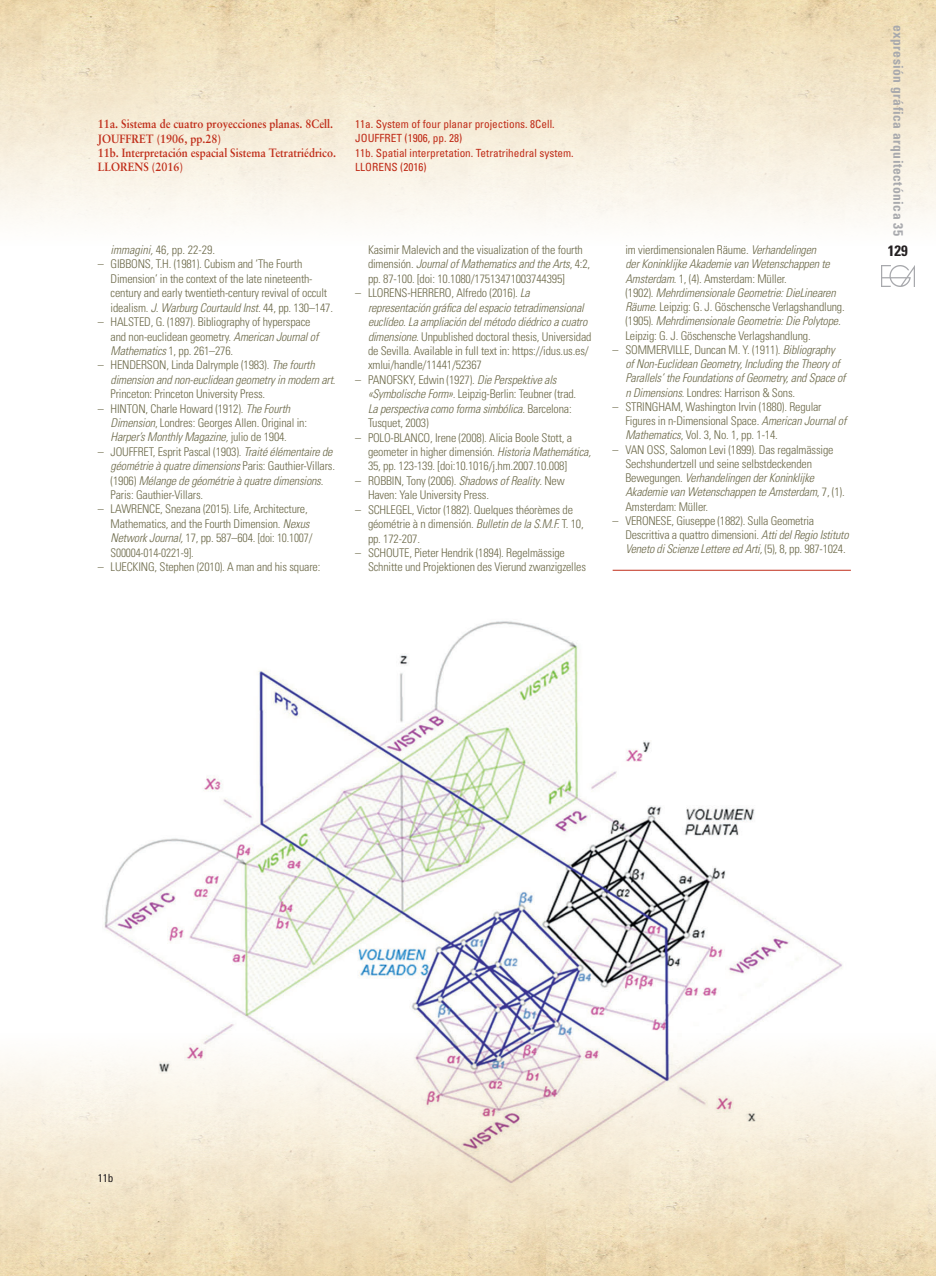
<style>
.page{position:relative;width:936px;height:1276px;background:#fff}
.page>*{position:absolute;margin:0;border:0;box-sizing:border-box;transform-origin:0 0}
.t1{font:700 condensed 15px "Univers";color:#231f20}
.t2{font:700 condensed 13.5px "Univers";letter-spacing:.035em;color:#a8a9ad}
.t3{font:300 condensed 12px/14.4px "Univers";letter-spacing:-.015em;color:#6d6a4a}
.t4{font:italic 300 condensed 12px/14.2px "Univers";letter-spacing:-.015em;color:#6d6a4a}
.t5{font:700 12px/14.2px "Sabon";color:#c02d19;scale:.9 1}
.t6{font:condensed 11.25px/14.2px "Univers";color:#c02d19}
.PIES_DE_FOTO_INGLES{font:condensed 11.25px "Univers";color:#231f20}
.s1{font-style:italic}
.s2{font-style:normal}
</style>
<div class="page">
<img style="left:0;top:0;width:935px;height:223px">
<img style="left:0;top:1058px;width:935px;height:218px">
<img style="left:85px;top:621px;width:765px;height:582px">
<hr style="left:612px;top:570px;width:238px;height:1px;background:#c02d19">
<img style="left:881px;top:265px;width:33px;height:21px">
<p class="t5" style="left:98px;top:117px;width:263px">11a. Sistema de cuatro proyecciones planas. 8Cell.<br>JOUFFRET (1906, pp.28)</p>
<p class="t5" style="left:98px;top:145px;width:266px">11b. Interpretación espacial Sistema Tetratriédrico.<br>LLORENS (2016)</p>
<p class="t6" style="left:355px;top:117px;width:201px">11a. System of four planar projections. 8Cell.<br>JOUFFRET (1906, pp. 28)</p>
<p class="t6" style="left:355px;top:145px;width:220px">11b. Spatial interpretation. Tetratrihedral system.<br>LLORENS (2016)</p>
<p class="t3" style="left:111px;top:243px;width:106px"><span class="s1">immagini,</span> 46<span class="s1">,</span> pp. 22-29.</p>
<p class="t3" style="left:111px;top:257px;width:224px;text-indent:-13px">– GIBBONS, T.H. (1981). Cubism and ‘The Fourth Dimension’ in the context of the late nineteenth&shy;century and early twentieth-century revival of occult idealism. <span class="s1">J. Warburg Courtauld Inst.</span> 44, pp. 130–147.</p>
<p class="t3" style="left:111px;top:315px;width:209px;text-indent:-13px">– HALSTED, G. (1897). Bibliography of hyperspace and non-euclidean geometry. <span class="s1">American Journal of<br>Mathematics</span> 1, pp. 261–276.</p>
<p class="t3" style="left:111px;top:358px;width:226px;text-indent:-13px">– HENDERSON, Linda Dalrymple (1983). <span class="s1">The fourth dimension and non-euclidean geometry in modern art</span>.<br>Princeton: Princeton University Press.</p>
<p class="t3" style="left:111px;top:401px;width:198px;text-indent:-13px">– HINTON, Charle Howard (1912). <span class="s1">The Fourth<br>Dimension</span>, Londres: Georges Allen. Original in:<br><span class="s1">Harper’s Monthly Magazine,</span> julio de 1904.</p>
<p class="t3" style="left:98px;top:444px;width:239px;text-align:right">– JOUFFRET, Esprit Pascal (1903). <span class="s1">Traité élémentaire de géométrie à quatre dimensions</span> Paris: Gauthier-Villars.</p>
<p class="t4" style="left:111px;top:473px;width:214px"><span class="s2">(1906)</span> Mélange de géométrie à quatre dimensions<span class="s2">.<br>Paris: Gauthier-Villars.</span></p>
<p class="t3" style="left:111px;top:502px;width:203px;text-indent:-13px">– LAWRENCE, Snezana (2015). Life, Architecture, Mathematics, and the Fourth Dimension. <span class="s1">Nexus Network Journal,</span> 17, pp. 587–604. [doi: 10.1007/ S00004-014-0221-9].</p>
<p class="t3" style="left:98px;top:559px;width:224px">– LUECKING, Stephen (2010). A man and his square:</p>
<p class="t3" style="left:368px;top:243px;width:224px">Kasimir Malevich and the visualization of the fourth dimensión. <span class="s1">Journal of Mathematics and the Arts</span>, 4:2, pp. 87-100. [doi: 10.1080/17513471003744395]</p>
<p class="t3" style="left:368px;top:286px;width:225px;text-indent:-13px">– LLORENS-HERRERO, Alfredo (2016). <span class="s1">La representación gráfica del espacio tetradimensional euclídeo. La ampliación del método diédrico a cuatro dimensione.</span> Unpublished doctoral thesis, Universidad de Sevilla. Available in full text in: https://idus.us.es/ xmlui/handle/11441/52367</p>
<p class="t3" style="left:368px;top:372px;width:210px;text-indent:-13px">– PANOFSKY, Edwin (1927). <span class="s1">Die Perspektive als «Symbolische Form».</span> Leipzig-Berlin: Teubner (trad.<br><span class="s1">La perspectiva como forma simbólica</span>. Barcelona:<br>Tusquet, 2003)</p>
<p class="t3" style="left:368px;top:430px;width:224px;text-indent:-13px">– POLO-BLANCO, Irene (2008). Alicia Boole Stott, a geometer in higher dimensión. <span class="s1">Historia Mathemática,<br></span>35, pp. 123-139. [doi:10.1016/j.hm.2007.10.008]</p>
<p class="t3" style="left:368px;top:473px;width:198px;text-indent:-13px">– ROBBIN, Tony (2006). <span class="s1">Shadows of Reality</span>. New<br>Haven: Yale University Press.</p>
<p class="t3" style="left:368px;top:502px;width:217px;text-indent:-13px">– SCHLEGEL, Victor (1882). Quelques théorèmes de géométrie à n dimensión. <span class="s1">Bulletin de la S.M.F.</span> T. 10, pp. 172-207.</p>
<p class="t3" style="left:368px;top:545px;width:219px;text-indent:-13px">– SCHOUTE, Pieter Hendrik (1894). Regelmässige<br>Schnitte und Projektionen des Vierund zwanzigzelles</p>
<p class="t4" style="left:625px;top:243px;width:206px"><span class="s2">im vierdimensionalen Räume.</span> Verhandelingen der Koninklijke Akademie van Wetenschappen te<br>Amsterdam<span class="s2">. 1, (4). Amsterdam: Müller.</span></p>
<p class="t3" style="left:625px;top:285px;width:221px">(1902). <span class="s1">Mehrdimensionale Geometrie: DieLinearen<br>Räume</span>. Leipzig: G. J. Göschensche Verlagshandlung.</p>
<p class="t3" style="left:625px;top:314px;width:217px">(1905). <span class="s1">Mehrdimensionale Geometrie: Die Polytope.<br></span>Leipzig: G. J. Göschensche Verlagshandlung.</p>
<p class="t4" style="left:625px;top:342px;width:222px;text-indent:-13px"><span class="s2">– SOMMERVILLE, Duncan M. Y. (1911).</span> Bibliography of Non-Euclidean Geometry, Including the Theory of Parallels’ the Foundations of Geometry, and Space of n Dimensions<span class="s2">. Londres: Harrison &amp; Sons.</span></p>
<p class="t3" style="left:625px;top:399px;width:222px;text-indent:-13px">– STRINGHAM, Washington Irvin (1880). Regular<br>Figures in n-Dimensional Space. <span class="s1">American Journal of<br>Mathematics</span>, Vol. 3, No. 1, pp. 1-14.</p>
<p class="t3" style="left:625px;top:442px;width:221px;text-indent:-13px">– VAN OSS, Salomon Levi (1899). Das regalmässige Sechshundertzell und seine selbstdeckenden Bewegungen. <span class="s1">Verhandelingen der Koninklijke Akademie van Wetenschappen te Amsterdam</span>, 7, (1).<br>Amsterdam: Müller.</p>
<p class="t3" style="left:625px;top:513px;width:225px;text-indent:-13px">– VERONESE, Giuseppe (1882). Sulla Geometria<br>Descrittiva a quattro dimensioni. <span class="s1">Atti del Regio Istituto<br>Veneto di Scienze Lettere ed Arti,</span> (5), 8, pp. 987-1024.</p>
<p class="t2" style="left:906px;top:25px;width:213px;rotate:90deg">expresión gráfica arquitectónica 35</p>
<p class="t1" style="left:887px;top:242px;width:21px">129</p>
<p class="PIES_DE_FOTO_INGLES" style="left:98px;top:1171px;width:17px">11b</p>
</div>
